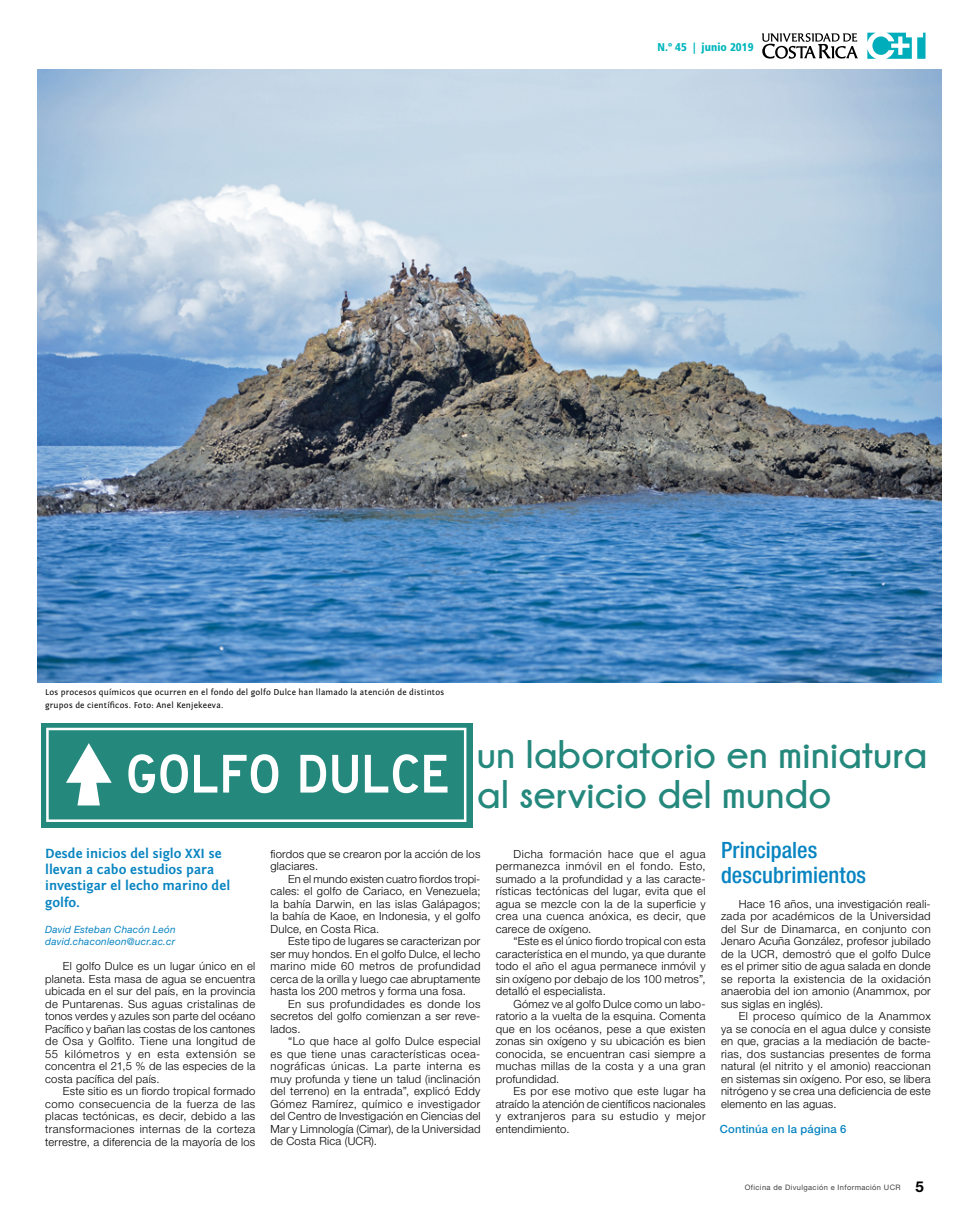
<style>
.page{position:relative;width:975px;height:1223px;background:#fff}
.page>*{position:absolute;margin:0;border:0;box-sizing:border-box;transform-origin:0 0}
.t1{font:700 39.75px/39.8px "Champagne&Limousines";letter-spacing:.01em;color:#24887c}
.t2{font:500 condensed 22.5px/25px "Helvetica Neue LT Std";letter-spacing:.005em;color:#0784c1}
.t3{font:700 13.75px/16.2px "Fontin Sans";letter-spacing:.005em;color:#0784c1}
.t4{font:300 11.25px/12.5px "Helvetica Neue LT Std";letter-spacing:.02em;color:#000;text-align:justify}
.t5{font:500 11.25px "Helvetica Neue LT Std";letter-spacing:.02em;color:#0784c1}
.t6{font:900 condensed 11.25px "Frutiger LT Std";letter-spacing:.005em;color:#00b6bd}
.t7{font:italic 10px/12.5px "Helvetica Neue LT Std";letter-spacing:.02em;color:#0784c1}
.t8{font:8.75px/12.5px "Fontin Sans";letter-spacing:.02em;color:#000}
.t9{font:7.5px "Helvetica Neue LT Std";letter-spacing:.05em;color:#414042}
.s1{font-weight:700;font-size:15px;color:#000}
</style>
<div class="page">
<svg style="left:867px;top:33px;width:44px;height:26px"></svg>
<svg style="left:917px;top:33px;width:8px;height:26px"></svg>
<svg style="left:762px;top:33px;width:95px;height:26px"></svg>
<img style="left:37px;top:69px;width:904px;height:614px">
<div style="left:41px;top:723px;width:431px;height:104px;background:#24887c"></div>
<svg style="left:46px;top:727px;width:420px;height:95px"></svg>
<p class="t6" style="left:657px;top:40px;width:98px">N.º 45 | junio 2019</p>
<p class="t8" style="left:45px;top:686px;width:401px">Los procesos químicos que ocurren en el fondo del golfo Dulce han llamado la atención de distintos grupos de científicos. Foto: Anel Kenjekeeva.</p>
<h1 class="t1" style="left:126px;top:733px;width:802px;text-indent:351px">un laboratorio en miniatura<br><sup>GOLFO</sup> <sup>DULCE</sup> al servicio del mundo</h1>
<p class="t3" style="left:45px;top:845px;width:187px">Desde inicios del siglo XXI se llevan a cabo estudios para investigar el lecho marino del golfo.</p>
<p class="t7" style="left:45px;top:923px;width:132px">David Esteban Chacón León david.chaconleon@ucr.ac.cr</p>
<p class="t4" style="left:45px;top:960px;width:212px;text-indent:18px">El golfo Dulce es un lugar único en el planeta. Esta masa de agua se encuentra ubicada en el sur del país, en la provincia de Puntarenas. Sus aguas cristalinas de tonos verdes y azules son parte del océano Pacífico y bañan las costas de los cantones de Osa y Golfito. Tiene una longitud de 55 kilómetros y en esta extensión se concentra el 21,5 % de las especies de la costa pacífica del país.</p>
<p class="t4" style="left:45px;top:1085px;width:212px;text-indent:18px">Este sitio es un fiordo tropical formado como consecuencia de la fuerza de las placas tectónicas, es decir, debido a las transformaciones internas de la corteza terrestre, a diferencia de la mayoría de los</p>
<p class="t4" style="left:270px;top:847px;width:211px">fiordos que se crearon por la acción de los glaciares.</p>
<p class="t4" style="left:270px;top:872px;width:211px;text-indent:18px">En el mundo existen cuatro fiordos tropi&shy;cales: el golfo de Cariaco, en Venezuela; la bahía Darwin, en las islas Galápagos; la bahía de Kaoe, en Indonesia, y el golfo Dulce, en Costa Rica.</p>
<p class="t4" style="left:270px;top:934px;width:211px;text-indent:18px">Este tipo de lugares se caracterizan por ser muy hondos. En el golfo Dulce, el lecho marino mide 60 metros de profundidad cerca de la orilla y luego cae abruptamente hasta los 200 metros y forma una fosa.</p>
<p class="t4" style="left:270px;top:997px;width:211px;text-indent:18px">En sus profundidades es donde los secretos del golfo comienzan a ser reve&shy;lados.</p>
<p class="t4" style="left:270px;top:1034px;width:211px;text-indent:18px">“Lo que hace al golfo Dulce especial es que tiene unas características ocea&shy;nográficas únicas. La parte interna es muy profunda y tiene un talud (inclinación del terreno) en la entrada”, explicó Eddy Gómez Ramírez, químico e investigador del Centro de Investigación en Ciencias del Mar y Limnología (Cimar), de la Universidad de Costa Rica (UCR).</p>
<p class="t4" style="left:495px;top:847px;width:211px;text-indent:18px">Dicha formación hace que el agua permanezca inmóvil en el fondo. Esto, sumado a la profundidad y a las caracte&shy;rísticas tectónicas del lugar, evita que el agua se mezcle con la de la superficie y crea una cuenca anóxica, es decir, que carece de oxígeno.</p>
<p class="t4" style="left:495px;top:934px;width:211px;text-indent:18px">“Este es el único fiordo tropical con esta característica en el mundo, ya que durante todo el año el agua permanece inmóvil y sin oxígeno por debajo de los 100 metros”, detalló el especialista.</p>
<p class="t4" style="left:495px;top:997px;width:211px;text-indent:18px">Gómez ve al golfo Dulce como un labo&shy;ratorio a la vuelta de la esquina. Comenta que en los océanos, pese a que existen zonas sin oxígeno y su ubicación es bien conocida, se encuentran casi siempre a muchas millas de la costa y a una gran profundidad.</p>
<p class="t4" style="left:495px;top:1084px;width:211px;text-indent:18px">Es por ese motivo que este lugar ha atraído la atención de científicos nacionales y extranjeros para su estudio y mejor entendimiento.</p>
<h2 class="t2" style="left:721px;top:837px;width:147px">Principales descubrimientos</h2>
<p class="t4" style="left:721px;top:897px;width:211px;text-indent:18px">Hace 16 años, una investigación reali&shy;zada por académicos de la Universidad del Sur de Dinamarca, en conjunto con Jenaro Acuña González, profesor jubilado de la UCR, demostró que el golfo Dulce es el primer sitio de agua salada en donde se reporta la existencia de la oxidación anaerobia del ion amonio (Anammox, por sus siglas en inglés).</p>
<p class="t4" style="left:721px;top:1010px;width:211px;text-indent:18px">El proceso químico de la Anammox ya se conocía en el agua dulce y consiste en que, gracias a la mediación de bacte&shy;rias, dos sustancias presentes de forma natural (el nitrito y el amonio) reaccionan en sistemas sin oxígeno. Por eso, se libera nitrógeno y se crea una deficiencia de este elemento en las aguas.</p>
<p class="t5" style="left:719px;top:1122px;width:128px">Continúa en la página 6</p>
<p class="t9" style="left:744px;top:1182px;width:180px">Oficina de Divulgación e Información UCR <span class="s1">5</span></p>
</div>
